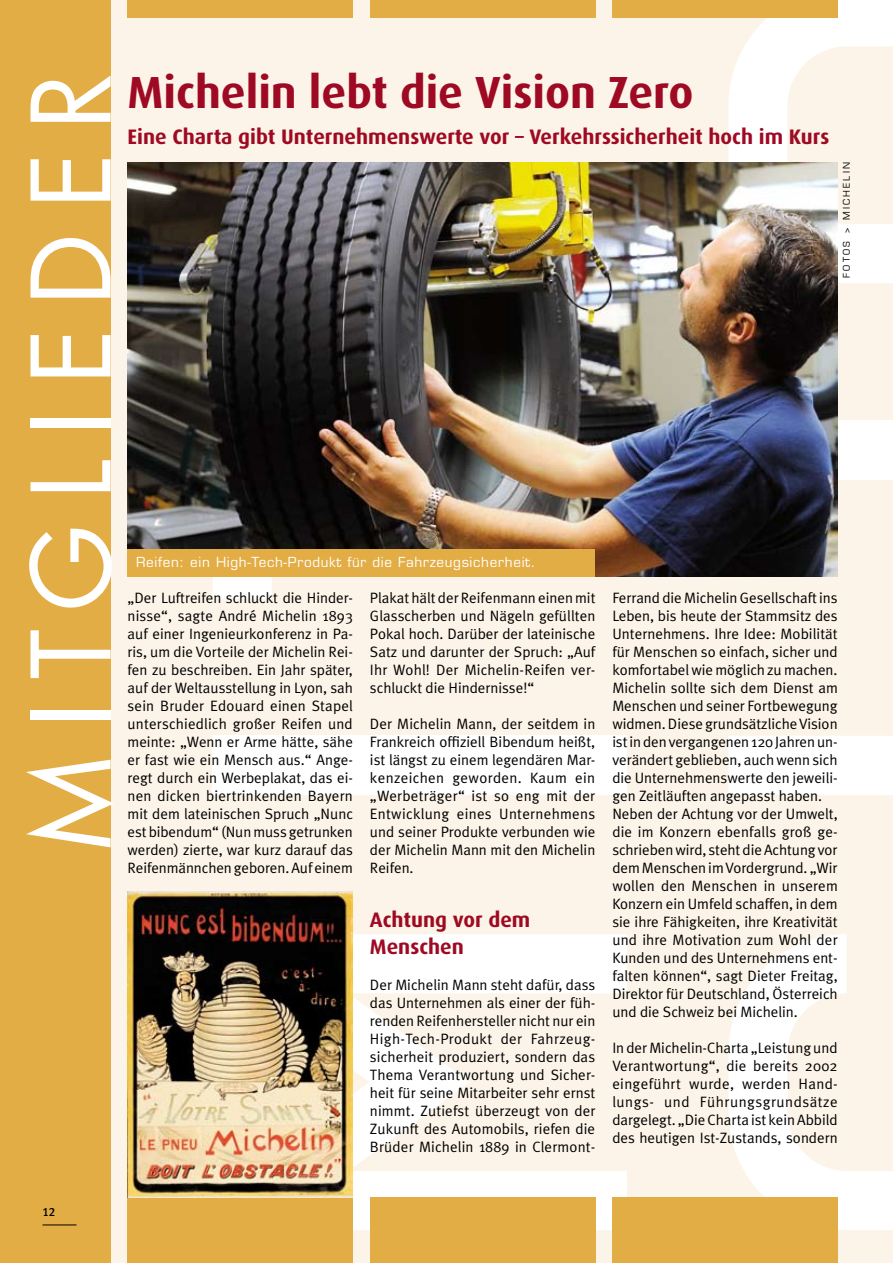
<style>
.page{position:relative;width:893px;height:1263px;background:#fcf4e8}
.page>*{position:absolute;margin:0;border:0;box-sizing:border-box;transform-origin:0 0}
.t1{font:120px "Futura T";letter-spacing:.175em;color:#fff}
.t2{font:700 45px "Dax";color:#9e0923}
.t3{font:700 21px/27px "Dax";color:#9e0923}
.t4{font:15px/18px "Meta Plus Normal";color:#000;text-align:justify}
.t5{font:13.5px "Eurostile";letter-spacing:.05em;color:#fff}
.t6{font:12px "Meta Plus Medium Caps";color:#000}
.t7{font:9px "Eurostile";letter-spacing:.25em;color:#000}
</style>
<div class="page">
<svg style="left:353px;top:934px;width:274px;height:296px"></svg>
<div style="left:213px;top:736px;width:414px;height:59px;background:#fff"></div>
<svg style="left:213px;top:576px;width:414px;height:23px"></svg>
<svg style="left:728px;top:934px;width:164px;height:296px"></svg>
<div style="left:728px;top:420px;width:165px;height:59px;background:#fff"></div>
<svg style="left:728px;top:0;width:164px;height:283px"></svg>
<svg style="left:892px;top:1171px;width:1px;height:59px"></svg>
<div style="left:728px;top:736px;width:165px;height:59px;background:#fff"></div>
<svg style="left:892px;top:0;width:1px;height:283px"></svg>
<div style="left:0;top:0;width:111px;height:1263px;background:#e3ad45"></div>
<div style="left:612px;top:1197px;width:226px;height:66px;background:#e3ad45"></div>
<div style="left:128px;top:1197px;width:225px;height:66px;background:#e3ad45"></div>
<div style="left:370px;top:1197px;width:225px;height:66px;background:#e3ad45"></div>
<div style="left:612px;top:0;width:226px;height:17px;background:#e3ad45"></div>
<div style="left:128px;top:0;width:225px;height:17px;background:#e3ad45"></div>
<div style="left:370px;top:0;width:225px;height:17px;background:#e3ad45"></div>
<img style="left:128px;top:162px;width:710px;height:414px">
<img style="left:128px;top:891px;width:225px;height:306px">
<div style="left:128px;top:549px;width:467px;height:27px;background:#e3ad45"></div>
<hr style="left:43px;top:1224px;width:34px;height:1px;background:#000">
<h1 class="t1" style="left:1px;top:855px;width:784px;rotate:-90deg">Mi tgli edeR</h1>
<h2 class="t2" style="left:128px;top:67px;width:567px">Michelin lebt die Vision Zero</h2>
<h3 class="t3" style="left:128px;top:123px;width:703px">Eine Charta gibt Unternehmenswerte vor – Verkehrssicherheit hoch im Kurs</h3>
<p class="t7" style="left:841px;top:278px;width:115px;rotate:-90deg">FOTOS &gt; Mich el in</p>
<p class="t5" style="left:136px;top:554px;width:401px">Reifen: ein High-Tech-Produkt für die Fahrzeugsicherheit.</p>
<p class="t4" style="left:128px;top:589px;width:227px">„Der Luftreifen schluckt die Hinder&shy;nisse“, sagte André Michelin 1893 auf einer Ingenieurkonferenz in Pa&shy;ris, um die Vorteile der Michelin Rei&shy;fen zu beschreiben. Ein Jahr später, auf der Weltausstellung in Lyon, sah sein Bruder Edouard einen Stapel unterschiedlich großer Reifen und meinte: „Wenn er Arme hätte, sähe er fast wie ein Mensch aus.“ Ange&shy;regt durch ein Werbeplakat, das ei&shy;nen dicken biertrinkenden Bayern mit dem lateinischen Spruch „Nunc est bibendum“ (Nun muss getrunken werden) zierte, war kurz darauf das Reifenmännchen geboren. Auf einem</p>
<p class="t4" style="left:370px;top:589px;width:227px">Plakat hält der Reifenmann einen mit Glasscherben und Nägeln gefüllten Pokal hoch. Darüber der lateinische Satz und darunter der Spruch: „Auf Ihr Wohl! Der Michelin-Reifen ver&shy;schluckt die Hindernisse!“</p>
<p class="t4" style="left:370px;top:715px;width:227px">Der Michelin Mann, der seitdem in Frankreich offiziell Bibendum heißt, ist längst zu einem legendären Mar&shy;kenzeichen geworden. Kaum ein „Werbeträger“ ist so eng mit der Entwicklung eines Unternehmens und seiner Produkte verbunden wie der Michelin Mann mit den Michelin Reifen.</p>
<h3 class="t3" style="left:370px;top:906px;width:162px">Achtung vor dem<br>Menschen</h3>
<p class="t4" style="left:370px;top:976px;width:227px">Der Michelin Mann steht dafür, dass das Unternehmen als einer der füh&shy;renden Reifenhersteller nicht nur ein High-Tech-Produkt der Fahrzeug&shy;sicherheit produziert, sondern das Thema Verantwortung und Sicher&shy;heit für seine Mitarbeiter sehr ernst nimmt. Zutiefst überzeugt von der Zukunft des Automobils, riefen die Brüder Michelin 1889 in Clermont-</p>
<p class="t4" style="left:612px;top:589px;width:227px;text-align:left">Ferrand die Michelin Gesellschaft ins Leben, bis heute der Stammsitz des Unternehmens. Ihre Idee: Mobilität für Menschen so einfach, sicher und komfortabel wie möglich zu machen.<br>Michelin sollte sich dem Dienst am Menschen und seiner Fortbewegung widmen. Diese grundsätzliche Vision ist in den vergangenen 120 Jahren un&shy;verändert geblieben, auch wenn sich die Unternehmenswerte den jeweili&shy;gen Zeitläuften angepasst haben.<br>Neben der Achtung vor der Umwelt, die im Konzern ebenfalls groß ge&shy;schrieben wird, steht die Achtung vor dem Menschen im Vordergrund. „Wir wollen den Menschen in unserem Konzern ein Umfeld schaffen, in dem sie ihre Fähigkeiten, ihre Kreativität und ihre Motivation zum Wohl der Kunden und des Unternehmens ent&shy;falten können“, sagt Dieter Freitag, Direktor für Deutschland, Österreich und die Schweiz bei Michelin.</p>
<p class="t4" style="left:612px;top:1039px;width:227px">In der Michelin-Charta „Leistung und Verantwortung“, die bereits 2002 eingeführt wurde, werden Hand&shy;lungs- und Führungsgrundsätze dargelegt. „Die Charta ist kein Abbild des heutigen Ist-Zustands, sondern</p>
<p class="t6" style="left:43px;top:1204px;width:14px">12</p>
</div>
